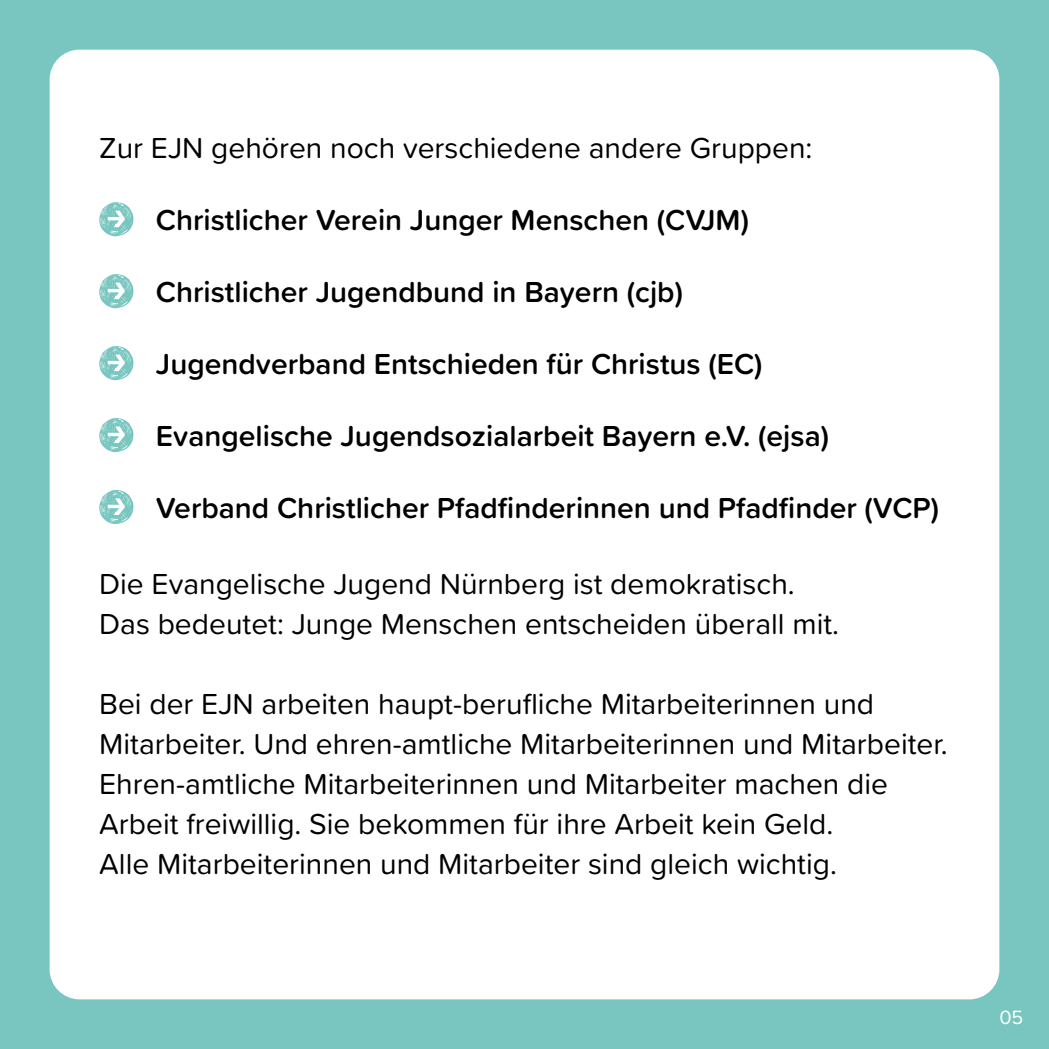
<style>
.page{position:relative;width:1049px;height:1049px;background:#79c6c0}
.page>*{position:absolute;margin:0;border:0;box-sizing:border-box;transform-origin:0 0}
.t1{font:30px/40px "Proxima Soft";color:#000}
.t2{font:600 30px "Proxima Soft";color:#000}
.t3{font:20px "Proxima Soft";color:#fff}
</style>
<div class="page">
<div style="left:50px;top:50px;width:949px;height:949px;background:#fff;border-radius:30px"></div>
<svg style="left:99px;top:274px;width:35px;height:34px"></svg>
<svg style="left:99px;top:202px;width:35px;height:34px"></svg>
<svg style="left:99px;top:346px;width:35px;height:34px"></svg>
<svg style="left:99px;top:418px;width:35px;height:34px"></svg>
<svg style="left:99px;top:490px;width:35px;height:34px"></svg>
<p class="t1" style="left:99px;top:127px;width:715px">Zur EJN gehören noch verschiedene andere Gruppen:</p>
<p class="t2" style="left:156px;top:198px;width:594px">Christlicher Verein Junger Menschen (CVJM)</p>
<p class="t2" style="left:156px;top:270px;width:528px">Christlicher Jugendbund in Bayern (cjb)</p>
<p class="t2" style="left:156px;top:342px;width:608px">Jugendverband Entschieden für Christus (EC)</p>
<p class="t2" style="left:156px;top:414px;width:674px">Evangelische Jugendsozialarbeit Bayern e.V. (ejsa)</p>
<p class="t2" style="left:156px;top:486px;width:785px">Verband Christlicher Pfadfinderinnen und Pfadfinder (VCP)</p>
<p class="t1" style="left:99px;top:563px;width:741px">Die Evangelische Jugend Nürnberg ist demokratisch.<br>Das bedeutet: Junge Menschen entscheiden überall mit.</p>
<p class="t1" style="left:99px;top:683px;width:850px">Bei der EJN arbeiten haupt-berufliche Mitarbeiterinnen und Mitarbeiter. Und ehren-amtliche Mitarbeiterinnen und Mitarbeiter.<br>Ehren-amtliche Mitarbeiterinnen und Mitarbeiter machen die Arbeit freiwillig. Sie bekommen für ihre Arbeit kein Geld.<br>Alle Mitarbeiterinnen und Mitarbeiter sind gleich wichtig.</p>
<p class="t3" style="left:999px;top:1002px;width:26px">05</p>
</div>
